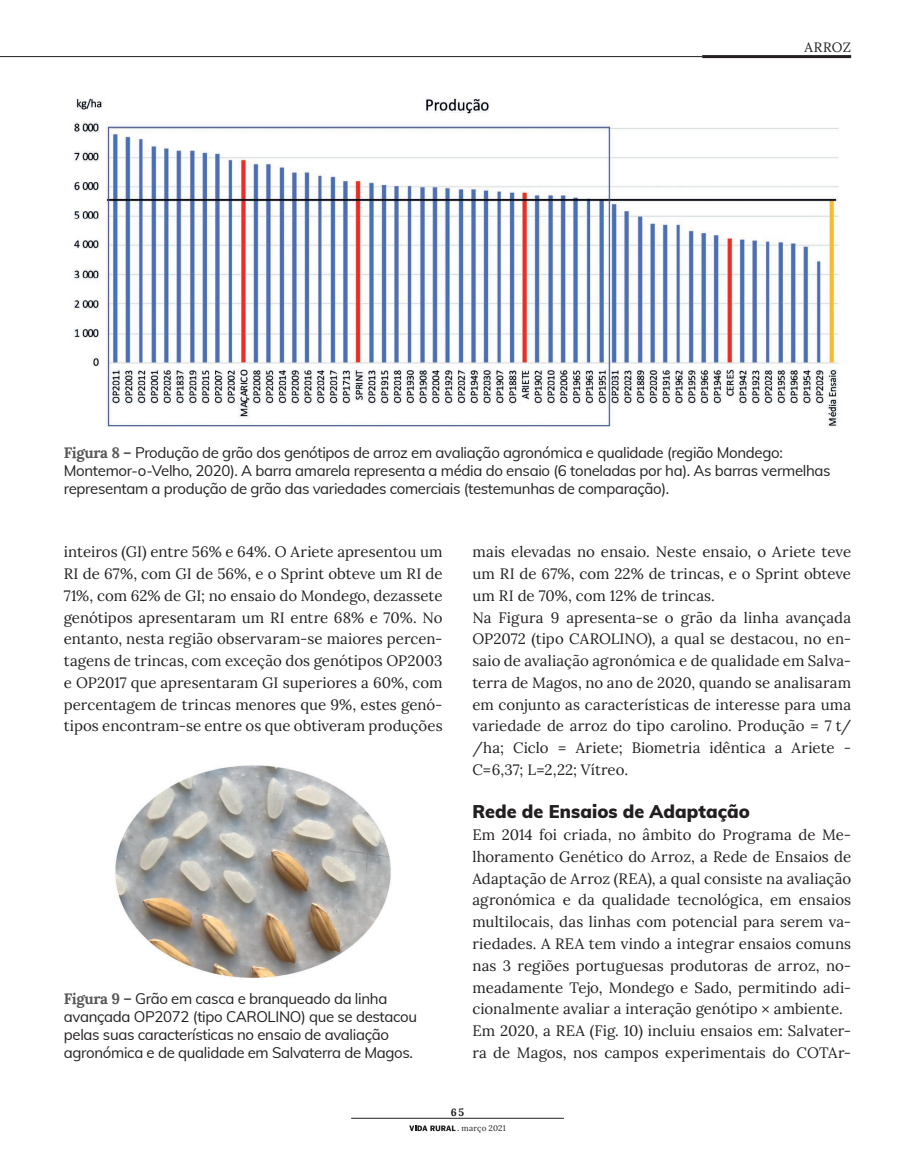
<style>
.page{position:relative;width:915px;height:1149px;background:#fff}
.page>*{position:absolute;margin:0;border:0;box-sizing:border-box;transform-origin:0 0}
.t1{font:900 18px "Muli";letter-spacing:.005em;color:#231f20}
.t2{font:15px/21.8px "Lora";letter-spacing:.005em;color:#231f20}
.t3{font:15px/18px "Muli";letter-spacing:-.02em;color:#231f20}
.t4{font:13.5px "Lora";letter-spacing:.04em;color:#231f20}
.t5{font:700 10.5px "Lora";color:#231f20}
.t6{font:8.1px "Lora";letter-spacing:.02em;color:#231f20}
.s1{font-family:"Lora";font-weight:700;color:#57585a}
.s2{font-family:"Poynter Text Roman Two"}
</style>
<div class="page">
<hr style="left:0;top:56px;width:702px;height:1px;background:#231f20">
<svg style="left:409px;top:1125px;width:46px;height:5px"></svg>
<hr style="left:702px;top:55px;width:148px;height:3px;background:#231f20">
<hr style="left:351px;top:1117px;width:212px;height:1px;background:#231f20">
<img style="left:73px;top:98px;width:766px;height:329px">
<img style="left:115px;top:765px;width:276px;height:213px">
<p class="t4" style="left:804px;top:37px;width:48px">ARROZ</p>
<p class="t3" style="left:64px;top:442px;width:768px"><span class="s1">Figura 8 –</span> Produção de grão dos genótipos de arroz em avaliação agronómica e qualidade (região Mondego:<br>Montemor-o-Velho, 2020). A barra amarela representa a média do ensaio (6 toneladas por ha). As barras vermelhas representam a produção de grão das variedades comerciais (testemunhas de comparação).</p>
<p class="t2" style="left:64px;top:540px;width:380px;text-align:justify">inteiros (GI) entre 56% e 64%. O Ariete apresentou um RI de 67%, com GI de 56%, e o Sprint obteve um RI de 71%, com 62% de GI; no ensaio do Mondego, dezassete genótipos apresentaram um RI entre 68% e 70%. No entanto, nesta região observaram-se maiores percen&shy;tagens de trincas, com exceção dos genótipos OP2003 e OP2017 que apresentaram GI superiores a 60%, com percentagem de trincas menores que 9%, estes genó&shy;tipos encontram-se entre os que obtiveram produções</p>
<p class="t2" style="left:472px;top:540px;width:380px">mais elevadas no ensaio. Neste ensaio, o Ariete teve um RI de 67%, com 22% de trincas, e o Sprint obteve um RI de 70%, com 12% de trincas.<br>Na Figura 9 apresenta-se o grão da linha avançada OP2072 (tipo CAROLINO), a qual se destacou, no en&shy;saio de avaliação agronómica e de qualidade em Salva&shy;terra de Magos, no ano de 2020, quando se analisaram em conjunto as características de interesse para uma variedade de arroz do tipo carolino. Produção = 7 t/ /ha; Ciclo = Ariete; Biometria idêntica a Ariete - C=6,37; L=2,22; Vítreo.</p>
<p class="t1" style="left:472px;top:798px;width:279px">Rede de Ensaios de Adaptação</p>
<p class="t2" style="left:472px;top:822px;width:380px">Em 2014 foi criada, no âmbito do Programa de Me&shy;lhoramento Genético do Arroz, a Rede de Ensaios de Adaptação de Arroz (REA), a qual consiste na avaliação agronómica e da qualidade tecnológica, em ensaios multilocais, das linhas com potencial para serem va&shy;riedades. A REA tem vindo a integrar ensaios comuns nas 3 regiões portuguesas produtoras de arroz, no&shy;meadamente Tejo, Mondego e Sado, permitindo adi&shy;cionalmente avaliar a interação genótipo × ambiente.<br>Em 2020, a REA (Fig. 10) incluiu ensaios em: Salvater&shy;ra de Magos, nos campos experimentais do COTAr-</p>
<p class="t3" style="left:64px;top:988px;width:355px"><span class="s1">Figura 9 –</span> Grão em casca e branqueado da linha avançada OP2072 (tipo CAROLINO) que se destacou pelas suas características no ensaio de avaliação agronómica e de qualidade em Salvaterra de Magos.</p>
<p class="t5" style="left:450px;top:1103px;width:15px">65</p>
<p class="t6" style="left:457px;top:1121px;width:50px"><span class="s2">.</span> março 2021</p>
</div>
